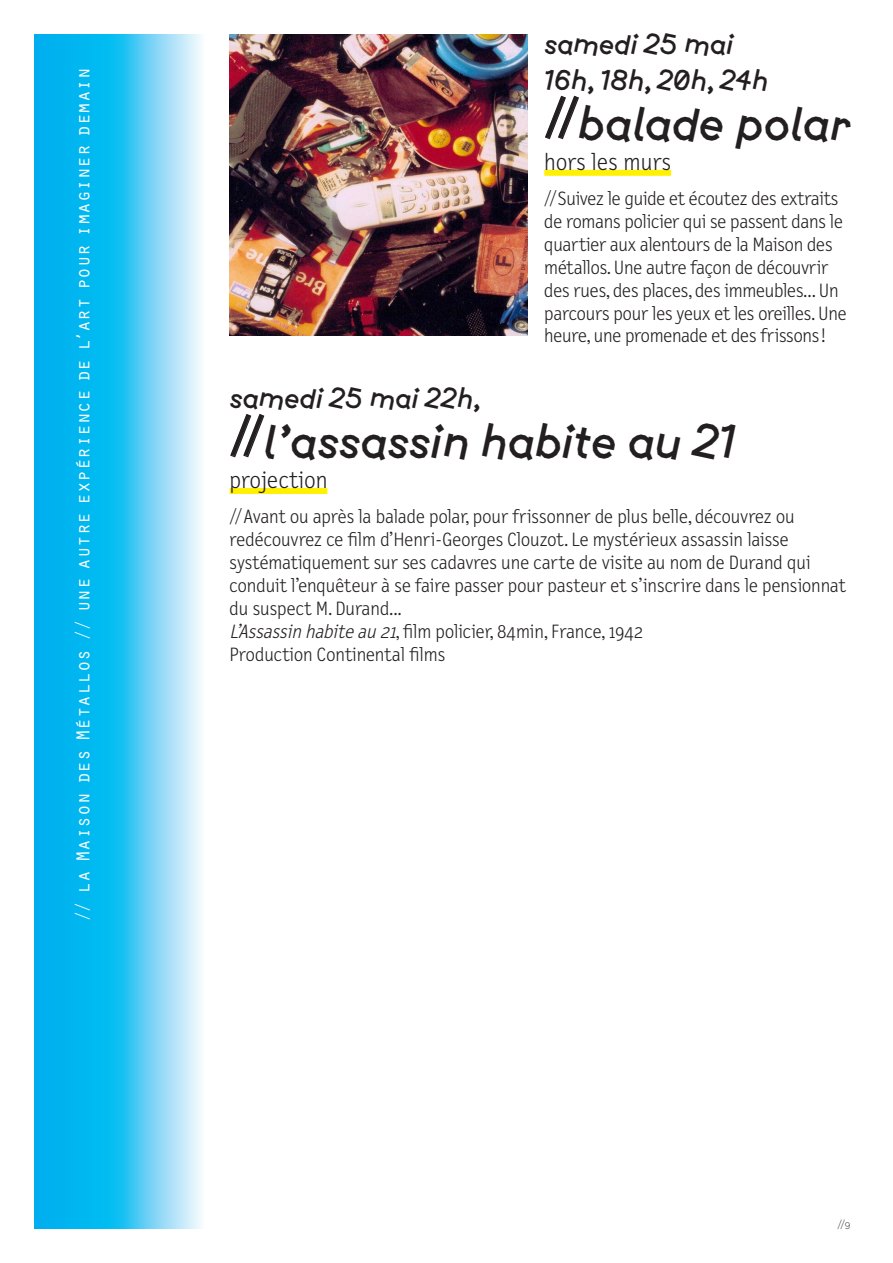
<style>
.page{position:relative;width:893px;height:1263px;background:#fff}
.page>*{position:absolute;margin:0;border:0;box-sizing:border-box;transform-origin:0 0}
.t1{font:45px "Btp Rotated";letter-spacing:-.01em;color:#231f20}
.t2{font:27px/36px "Btp Rotated";letter-spacing:-.01em;color:#231f20}
.t3{font:300 24px "Letter Gothic Text OT";letter-spacing:.01em;color:#231f20}
.Texte_courant{font:300 19.5px/23px "Letter Gothic Text OT";color:#231f20}
.t4{font:19.5px "Orator Std";letter-spacing:-.01em;color:#fff}
.t5{font:300 9px "Btp";color:#231f20}
.s1{font-style:italic}
</style>
<div class="page">
<svg style="left:34px;top:34px;width:168px;height:1195px;background:#44c7f3"></svg>
<div style="left:544px;top:170px;width:127px;height:6px;background:#fff101"></div>
<div style="left:230px;top:488px;width:97px;height:6px;background:#fff101"></div>
<svg style="left:545px;top:95px;width:34px;height:45px"></svg>
<svg style="left:230px;top:414px;width:35px;height:44px"></svg>
<img style="left:230px;top:34px;width:297px;height:302px">
<p class="t4" style="left:69px;top:922px;width:856px;rotate:-90deg">// la Maison des Métallos // une autre expérience de l’art pour imaginer demain</p>
<p class="t2" style="left:544px;top:27px;width:226px">samedi 25 mai<br>16h, 18h, 20h, 24h</p>
<p class="t1" style="left:546px;top:91px;width:306px"><sup>//</sup>balade polar</p>
<p class="t3" style="left:544px;top:148px;width:128px">hors les murs</p>
<p class="Texte_courant" style="left:544px;top:187px;width:304px">//Suivez le guide et écoutez des extraits de romans policier qui se passent dans le quartier aux alentours de la Maison des métallos. Une autre façon de découvrir des rues, des places, des immeubles… Un parcours pour les yeux et les oreilles. Une heure, une promenade et des frissons !</p>
<p class="t2" style="left:230px;top:381px;width:253px">samedi 25 mai 22h,</p>
<p class="t1" style="left:231px;top:409px;width:507px"><sup>//</sup>l’assassin habite au 21</p>
<p class="t3" style="left:230px;top:466px;width:99px">projection</p>
<p class="Texte_courant" style="left:230px;top:505px;width:618px">// Avant ou après la balade polar, pour frissonner de plus belle, découvrez ou redécouvrez ce film d’Henri-Georges Clouzot. Le mystérieux assassin laisse systématiquement sur ses cadavres une carte de visite au nom de Durand qui conduit l’enquêteur à se faire passer pour pasteur et s’inscrire dans le pensionnat du suspect M. Durand...</p>
<p class="Texte_courant" style="left:230px;top:620px;width:415px"><span class="s1">L’Assassin habiteau 21</span>, film policier, 84min, France, 1942</p>
<p class="Texte_courant" style="left:230px;top:643px;width:217px">Production Continental films</p>
<p class="t5" style="left:838px;top:1217px;width:14px">//9</p>
</div>
